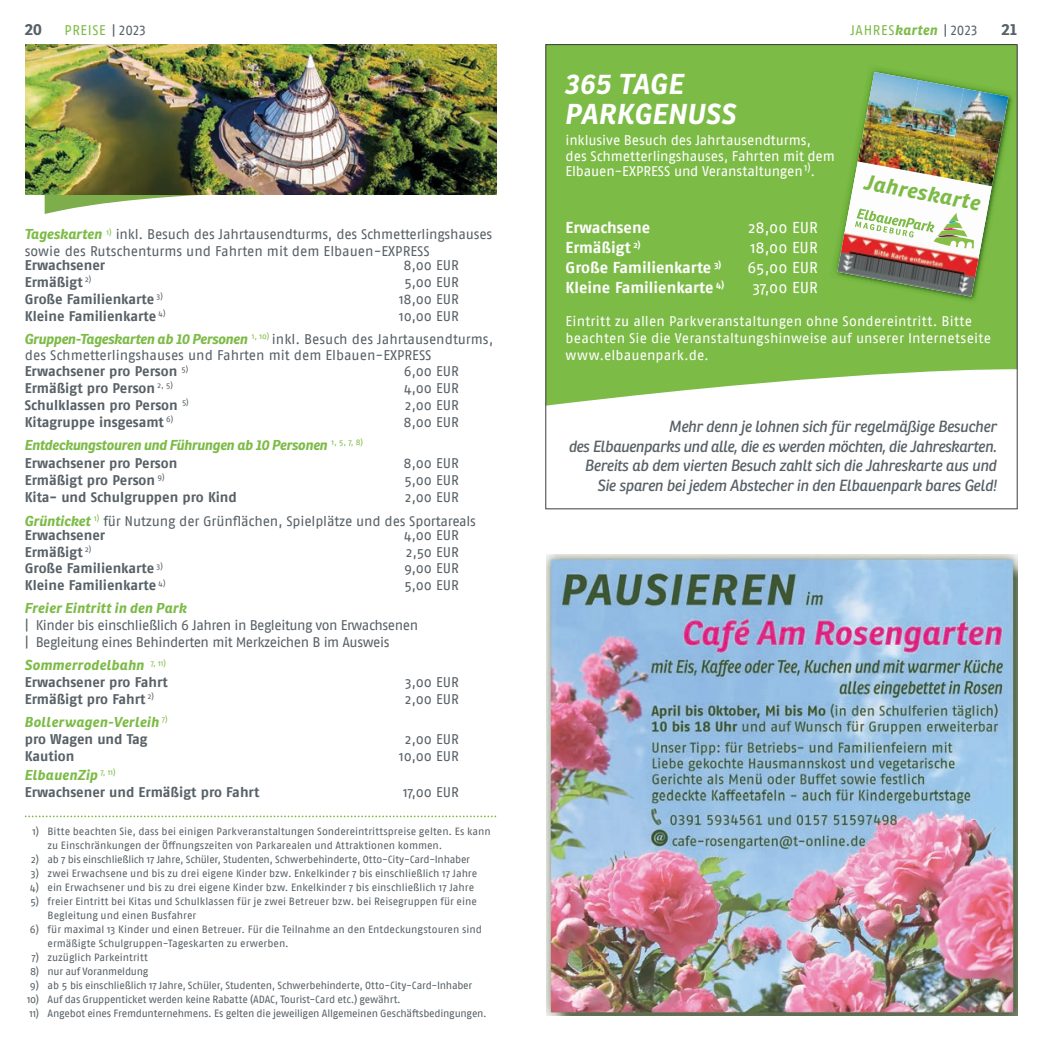
<style>
.page{position:relative;width:1042px;height:1042px;background:#fff}
.page>*{position:absolute;margin:0;border:0;box-sizing:border-box;transform-origin:0 0}
.t1{font:italic 700 28px/29.8px "Ronnia";color:#fff}
.t2{font:italic 700 21px "Ronnia";color:#7dbb47}
.t3{font:italic 15.75px/19.8px "Ronnia";letter-spacing:-.02em;color:#586167;text-align:right}
.t4{font:700 15.75px "Fago OT";color:#fff}
.t5{font:15.75px "Fago OT";color:#fff}
.t6{font:700 15.75px "Ronnia";color:#586167}
.t7{font:14px/16.8px "Fago OT";letter-spacing:-.01em;color:#586167}
.t8{font:700 14px "Fago OT";color:#586167}
.t9{font:14px/15.8px "Fago OT";letter-spacing:.005em;color:#fff}
.t10{font:italic 700 14px "Ronnia";letter-spacing:-.02em;color:#7dbb47}
.t11{font:14px/16.8px "Fago OT";letter-spacing:-.035em;color:#586167}
.t12{font:italic 700 14px "Ronnia";letter-spacing:.015em;color:#7dbb47}
.t13{font:14px "Fago OT";letter-spacing:.05em;color:#7dbb47}
.t14{font:10.5px/14px "Fago OT";letter-spacing:-.005em;color:#586167}
.t15{font:10.5px "Fago OT";letter-spacing:-.025em;color:#586167}
.s1{font-family:"Ronnia";color:#586167}
.s2{color:#586167}
.s3{font-family:"Ronnia";font-weight:700;font-style:italic;color:#7dbb47}
.s4{font-family:"Fago OT";font-weight:400;font-style:normal;color:#586167}
.s5{font-weight:700}
.s6{font-family:"Ronnia";font-weight:700;font-style:italic}
</style>
<div class="page">
<svg style="left:45px;top:194px;width:178px;height:20px"></svg>
<img style="left:26px;top:45px;width:470px;height:149px">
<img style="left:546px;top:554px;width:472px;height:462px">
<svg style="left:25px;top:815px;width:471px;height:2px"></svg>
<svg style="left:545px;top:44px;width:472px;height:465px;fill:#7dbb47"></svg>
<img style="left:837px;top:72px;width:171px;height:225px">
<h3 class="t6" style="left:25px;top:19px;width:19px">20</h3>
<h3 class="t13" style="left:65px;top:21px;width:83px">PREISE <span class="s1">|</span> <span class="s2">2023</span></h3>
<h3 class="t7" style="left:25px;top:226px;width:469px"><span class="s3">Tageskarten</span> <sup>1)</sup> inkl. Besuch des Jahrtausendturms, des Schmetterlingshauses sowie des Rutschenturms und Fahrten mit dem Elbauen-EXPRESS</h3>
<h3 class="t8" style="left:25px;top:257px;width:82px">Erwachsener</h3>
<h3 class="t7" style="left:404px;top:257px;width:57px">8,00 EUR</h3>
<h3 class="t8" style="left:25px;top:274px;width:68px">Ermäßigt <sup>2)</sup></h3>
<h3 class="t7" style="left:404px;top:274px;width:56px">5,00 EUR</h3>
<h3 class="t8" style="left:25px;top:290px;width:140px">Große Familienkarte <sup>3)</sup></h3>
<h3 class="t7" style="left:399px;top:290px;width:61px">18,00 EUR</h3>
<h3 class="t8" style="left:25px;top:307px;width:142px">Kleine Familienkarte <sup>4)</sup></h3>
<h3 class="t7" style="left:399px;top:307px;width:61px">10,00 EUR</h3>
<h3 class="t10" style="left:25px;top:330px;width:470px">Gruppen-Tageskarten ab 10 Personen <sup>1,</sup> <sup>10)</sup> <span class="s4">inkl. Besuch des Jahrtausendturms,</span></h3>
<h3 class="t7" style="left:25px;top:346px;width:408px">des Schmetterlingshauses und Fahrten mit dem Elbauen-EXPRESS<br><span class="s5">Erwachsener pro Person</span> <sup>5)</sup></h3>
<h3 class="t7" style="left:404px;top:363px;width:57px">6,00 EUR</h3>
<h3 class="t8" style="left:25px;top:380px;width:150px">Ermäßigt pro Person <sup>2,</sup> <sup>5)</sup></h3>
<h3 class="t7" style="left:404px;top:380px;width:56px">4,00 EUR</h3>
<h3 class="t8" style="left:25px;top:397px;width:165px">Schulklassen pro Person <sup>5)</sup></h3>
<h3 class="t7" style="left:405px;top:397px;width:55px">2,00 EUR</h3>
<h3 class="t8" style="left:25px;top:413px;width:150px">Kitagruppe insgesamt <sup>6)</sup></h3>
<h3 class="t7" style="left:404px;top:413px;width:57px">8,00 EUR</h3>
<h3 class="t10" style="left:25px;top:436px;width:340px">Entdeckungstouren und Führungen ab 10 Personen <sup>1,</sup> <sup>5,</sup> <sup>7,</sup> <sup>8)</sup></h3>
<h3 class="t8" style="left:25px;top:454px;width:154px">Erwachsener pro Person</h3>
<h3 class="t7" style="left:404px;top:454px;width:57px">8,00 EUR</h3>
<h3 class="t8" style="left:25px;top:471px;width:141px">Ermäßigt pro Person <sup>9)</sup></h3>
<h3 class="t7" style="left:404px;top:471px;width:56px">5,00 EUR</h3>
<h3 class="t8" style="left:25px;top:488px;width:214px">Kita- und Schulgruppen pro Kind</h3>
<h3 class="t7" style="left:25px;top:484px;width:453px;line-height:24.3px;text-indent:380px">2,00 EUR<br><span class="s3">Grünticket</span> <sup>1)</sup> für Nutzung der Grünflächen, Spielplätze und des Sportareals</h3>
<h3 class="t8" style="left:25px;top:526px;width:82px">Erwachsener</h3>
<h3 class="t7" style="left:404px;top:526px;width:56px">4,00 EUR</h3>
<h3 class="t8" style="left:25px;top:543px;width:68px">Ermäßigt <sup>2)</sup></h3>
<h3 class="t7" style="left:406px;top:543px;width:54px">2,50 EUR</h3>
<h3 class="t8" style="left:25px;top:560px;width:140px">Große Familienkarte <sup>3)</sup></h3>
<h3 class="t7" style="left:404px;top:560px;width:56px">9,00 EUR</h3>
<h3 class="t8" style="left:25px;top:577px;width:142px">Kleine Familienkarte <sup>4)</sup></h3>
<h3 class="t7" style="left:404px;top:577px;width:56px">5,00 EUR</h3>
<h3 class="t12" style="left:25px;top:599px;width:164px">Freier Eintritt in den Park</h3>
<h3 class="t11" style="left:25px;top:617px;width:395px">| Kinder bis einschließlich 6 Jahren in Begleitung von Erwachsenen | Begleitung eines Behinderten mit Merkzeichen B im Ausweis</h3>
<h3 class="t12" style="left:25px;top:656px;width:143px">Sommerrodelbahn <sup>7,</sup> <sup>11)</sup></h3>
<h3 class="t8" style="left:25px;top:674px;width:144px">Erwachsener pro Fahrt</h3>
<h3 class="t7" style="left:405px;top:674px;width:55px">3,00 EUR</h3>
<h3 class="t8" style="left:25px;top:690px;width:131px">Ermäßigt pro Fahrt <sup>2)</sup></h3>
<h3 class="t7" style="left:405px;top:690px;width:55px">2,00 EUR</h3>
<h3 class="t12" style="left:25px;top:713px;width:144px">Bollerwagen-Verleih <sup>7)</sup></h3>
<h3 class="t8" style="left:25px;top:730px;width:124px">pro Wagen und Tag</h3>
<h3 class="t7" style="left:405px;top:730px;width:55px">2,00 EUR</h3>
<h3 class="t8" style="left:25px;top:747px;width:51px">Kaution</h3>
<h3 class="t7" style="left:399px;top:747px;width:61px">10,00 EUR</h3>
<h3 class="t12" style="left:25px;top:766px;width:92px">ElbauenZip <sup>7,</sup> <sup>11)</sup></h3>
<h3 class="t8" style="left:25px;top:783px;width:236px">Erwachsener und Ermäßigt pro Fahrt</h3>
<h3 class="t7" style="left:403px;top:783px;width:57px">17,00 EUR</h3>
<p class="t14" style="left:48px;top:824px;width:445px;text-indent:-15px">1) Bitte beachten Sie, dass bei einigen Parkveranstaltungen Sondereintrittspreise gelten. Es kann zu Einschränkungen der Öffnungszeiten von Parkarealen und Attraktionen kommen.</p>
<p class="t15" style="left:31px;top:853px;width:440px">2) ab 7 bis einschließlich 17 Jahre, Schüler, Studenten, Schwerbehinderte, Otto-City-Card-Inhaber</p>
<p class="t14" style="left:31px;top:866px;width:448px">3) zwei Erwachsene und bis zu drei eigene Kinder bzw. Enkelkinder 7 bis einschließlich 17 Jahre</p>
<p class="t14" style="left:30px;top:880px;width:446px">4) ein Erwachsener und bis zu drei eigene Kinder bzw. Enkelkinder 7 bis einschließlich 17 Jahre</p>
<p class="t14" style="left:48px;top:894px;width:431px;text-indent:-17px">5) freier Eintritt bei Kitas und Schulklassen für je zwei Betreuer bzw. bei Reisegruppen für eine<br>Begleitung und einen Busfahrer</p>
<p class="t14" style="left:48px;top:922px;width:436px;text-indent:-18px">6) für maximal 13 Kinder und einen Betreuer. Für die Teilnahme an den Entdeckungstouren sind ermäßigte Schulgruppen-Tageskarten zu erwerben.</p>
<p class="t14" style="left:31px;top:950px;width:118px">7) zuzüglich Parkeintritt</p>
<p class="t15" style="left:30px;top:965px;width:120px">8) nur auf Voranmeldung</p>
<p class="t15" style="left:30px;top:979px;width:444px">9) ab 5 bis einschließlich 17 Jahre, Schüler, Studenten, Schwerbehinderte, Otto-City-Card-Inhaber</p>
<p class="t14" style="left:27px;top:992px;width:375px">10) Auf das Gruppenticket werden keine Rabatte (ADAC, Tourist-Card etc.) gewährt.</p>
<p class="t14" style="left:29px;top:1006px;width:459px">11) Angebot eines Fremdunternehmens. Es gelten die jeweiligen Allgemeinen Geschäftsbedingungen.</p>
<h1 class="t1" style="left:566px;top:69px;width:173px">365 TAGE<br>PARKGENUSS</h1>
<h3 class="t9" style="left:566px;top:132px;width:271px">inklusive Besuch des Jahrtausendturms, des Schmetterlingshauses, Fahrten mit dem<br>Elbauen-EXPRESS und Veranstaltungen <sup>1)</sup>.</h3>
<h3 class="t13" style="left:850px;top:21px;width:129px">JAHRES<span class="s6">karten</span> <span class="s1">|</span> <span class="s2">2023</span></h3>
<h3 class="t6" style="left:1001px;top:19px;width:17px">21</h3>
<h2 class="t2" style="left:867px;top:169px;width:119px;rotate:10deg">Jahreskarte</h2>
<h3 class="t4" style="left:566px;top:218px;width:86px">Erwachsene</h3>
<h3 class="t5" style="left:748px;top:218px;width:71px">28,00 EUR</h3>
<h3 class="t4" style="left:566px;top:238px;width:77px">Ermäßigt <sup>2)</sup></h3>
<h3 class="t5" style="left:750px;top:238px;width:69px">18,00 EUR</h3>
<h3 class="t4" style="left:566px;top:258px;width:157px">Große Familienkarte <sup>3)</sup></h3>
<h3 class="t5" style="left:747px;top:258px;width:72px">65,00 EUR</h3>
<h3 class="t4" style="left:566px;top:278px;width:160px">Kleine Familienkarte <sup>4)</sup></h3>
<h3 class="t5" style="left:753px;top:278px;width:66px">37,00 EUR</h3>
<h3 class="t9" style="left:566px;top:313px;width:427px;line-height:16.8px">Eintritt zu allen Parkveranstaltungen ohne Sondereintritt. Bitte beachten Sie die Veranstaltungshinweise auf unserer Internetseite www.elbauenpark.de.</h3>
<p class="t3" style="left:569px;top:416px;width:430px">Mehr denn je lohnen sich für regelmäßige Besucher<br>des Elbauenparks und alle, die es werden möchten, die Jahreskarten.<br>Bereits ab dem vierten Besuch zahlt sich die Jahreskarte aus und Sie sparen bei jedem Abstecher in den Elbauenpark bares Geld!</p>
</div>
